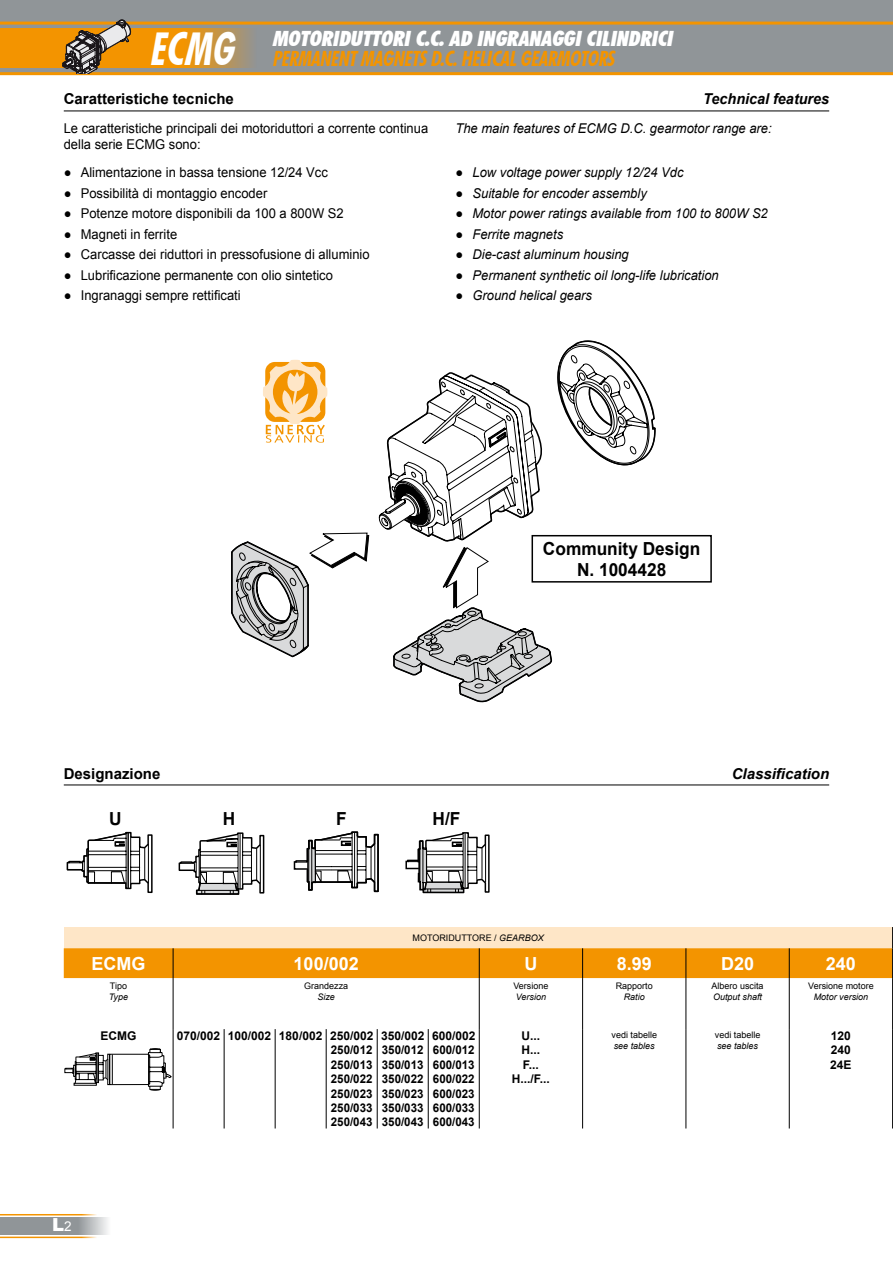
<style>
.page{position:relative;width:893px;height:1263px;background:#fff}
.page>*{position:absolute;margin:0;border:0;box-sizing:border-box;transform-origin:0 0}
.t1{font:italic 700 condensed 45.3px "Futura BT";color:#fff;scale:.9 1}
.t2{font:italic 900 condensed 21px "Futura BT";color:#fff}
.t3{font:italic 700 condensed 21px "Futura BT";color:#f39400;scale:.95 1}
.t4{font:700 18px/21.6px "Arial";color:#000;text-align:center;scale:.96 1}
.t5{font:700 18px "Arial";color:#fff}
.t6{font:900 18px "Arial";color:#fff}
.t7{font:700 15px "Arial";color:#000}
.t8{font:italic 700 15px "Arial";color:#000;scale:.96 1}
.t9{font:italic 700 15px "Arial";color:#000}
.t10{font:13.5px/16.2px "Arial";color:#000;scale:.96 1}
.t11{font:italic 13.5px "Arial";color:#000;scale:.96 1}
.t12{font:700 12px/14.4px "Arial";color:#000;text-align:justify}
.t13{font:9px "Arial";color:#000}
.t14{font:italic 9px "Arial";color:#000}
.s1{font-style:normal}
.s2{font-style:italic}
.s3{font-weight:400;font-size:13.5px}
</style>
<div class="page">
<div style="left:0;top:0;width:893px;height:74px;background:#909598"></div>
<hr style="left:0;top:72px;width:893px;height:3px;background:#f39400">
<hr style="left:0;top:22px;width:893px;height:3px;background:#f39400">
<svg style="left:0;top:28px;width:252px;height:40px;background:#e19319"></svg>
<hr style="left:0;top:1236px;width:102px;height:2px;background:#f39400">
<hr style="left:0;top:1214px;width:102px;height:1px;background:#f39400">
<svg style="left:0;top:1217px;width:108px;height:18px;background:#9da2a4"></svg>
<svg style="left:62px;top:19px;width:69px;height:54px"></svg>
<svg style="left:231px;top:532px;width:138px;height:126px"></svg>
<svg style="left:378px;top:340px;width:278px;height:363px"></svg>
<hr style="left:64px;top:111px;width:765px;height:1px;background:#000">
<svg style="left:66px;top:831px;width:424px;height:64px"></svg>
<hr style="left:64px;top:784px;width:765px;height:1px;background:#000">
<div style="left:531px;top:535px;width:181px;height:48px;border:2px solid #000"></div>
<svg style="left:64px;top:927px;width:829px;height:51px;background:#f7b653"></svg>
<hr style="left:173px;top:948px;width:1px;height:30px;background:#000">
<hr style="left:479px;top:948px;width:1px;height:30px;background:#000">
<hr style="left:582px;top:948px;width:1px;height:30px;background:#000">
<hr style="left:686px;top:948px;width:1px;height:30px;background:#000">
<hr style="left:789px;top:948px;width:1px;height:30px;background:#000">
<hr style="left:173px;top:978px;width:1px;height:51px;background:#000">
<hr style="left:479px;top:978px;width:1px;height:51px;background:#000">
<hr style="left:582px;top:978px;width:1px;height:51px;background:#000">
<hr style="left:686px;top:978px;width:1px;height:51px;background:#000">
<hr style="left:789px;top:978px;width:1px;height:51px;background:#000">
<hr style="left:173px;top:1029px;width:1px;height:99px;background:#000">
<hr style="left:224px;top:1029px;width:1px;height:99px;background:#000">
<hr style="left:275px;top:1029px;width:1px;height:99px;background:#000">
<hr style="left:326px;top:1029px;width:1px;height:99px;background:#000">
<hr style="left:377px;top:1029px;width:1px;height:99px;background:#000">
<hr style="left:428px;top:1029px;width:1px;height:99px;background:#000">
<hr style="left:479px;top:1029px;width:1px;height:99px;background:#000">
<hr style="left:582px;top:1029px;width:1px;height:99px;background:#000">
<hr style="left:686px;top:1029px;width:1px;height:99px;background:#000">
<hr style="left:789px;top:1029px;width:1px;height:99px;background:#000">
<hr style="left:892px;top:948px;width:1px;height:30px;background:#000">
<hr style="left:892px;top:978px;width:1px;height:51px;background:#000">
<hr style="left:892px;top:1029px;width:1px;height:99px;background:#000">
<svg style="left:263px;top:360px;width:64px;height:83px"></svg>
<svg style="left:64px;top:1048px;width:108px;height:43px"></svg>
<hr style="left:112px;top:1054px;width:1px;height:30px;background:#000">
<h2 class="t2" style="left:272px;top:26px;width:406px">MOTORIDUTTORIC.C.AD INGRANAGGICILINDRICI</h2>
<h2 class="t3" style="left:272px;top:45px;width:273px">PERMANENTMAGNETSD.C.HE LICALGEARM</h2>
<h2 class="t3" style="left:569px;top:45px;width:41px">OTORS</h2>
<h1 class="t1" style="left:149px;top:21px;width:106px">ECMG</h1>
<p class="t7" style="left:64px;top:89px;width:172px">Caratteristiche tecniche</p>
<p class="t8" style="left:703px;top:89px;width:133px">Technical features</p>
<p class="t10" style="left:64px;top:120px;width:381px">Le caratteristiche principali dei motoriduttori a corrente continua della serie ECMG sono:</p>
<p class="t10" style="left:64px;top:165px;width:277px">● Alimentazione in bassa tensione 12/24 Vcc</p>
<p class="t10" style="left:64px;top:185px;width:214px">● Possibilità di montaggio encoder</p>
<p class="t10" style="left:64px;top:206px;width:293px">● Potenze motore disponibili da 100 a 800W S2</p>
<p class="t10" style="left:64px;top:226px;width:120px">● Magneti in ferrite</p>
<p class="t10" style="left:64px;top:246px;width:320px">● Carcasse dei riduttori in pressofusione di alluminio</p>
<p class="t10" style="left:64px;top:267px;width:282px">● Lubrificazione permanente con olio sintetico</p>
<p class="t10" style="left:64px;top:287px;width:186px">● Ingranaggi sempre rettificati</p>
<p class="t11" style="left:455px;top:120px;width:331px">The main features of ECMG D.C. gearmotor range are:</p>
<p class="t11" style="left:455px;top:164px;width:239px"><span class="s1">●</span> Low voltage power supply 12/24 Vdc</p>
<p class="t11" style="left:455px;top:184px;width:201px"><span class="s1">●</span> Suitable for encoder assembly</p>
<p class="t11" style="left:455px;top:205px;width:327px"><span class="s1">●</span> Motor power ratings available from 100 to 800W S2</p>
<p class="t11" style="left:455px;top:225px;width:114px"><span class="s1">●</span> Ferrite magnets</p>
<p class="t11" style="left:455px;top:246px;width:182px"><span class="s1">●</span> Die-cast aluminum housing</p>
<p class="t11" style="left:455px;top:266px;width:276px"><span class="s1">●</span> Permanent synthetic oil long-life lubrication</p>
<p class="t11" style="left:455px;top:287px;width:144px"><span class="s1">●</span> Ground helical gears</p>
<h3 class="t4" style="left:543px;top:538px;width:166px">Community Design<br>N. 1004428</h3>
<p class="t7" style="left:64px;top:763px;width:98px">Designazione</p>
<p class="t9" style="left:732px;top:763px;width:99px">Classification</p>
<h3 class="t4" style="left:109px;top:809px;width:14px">U</h3>
<h3 class="t4" style="left:223px;top:809px;width:14px">H</h3>
<h3 class="t4" style="left:336px;top:809px;width:12px">F</h3>
<h3 class="t4" style="left:433px;top:809px;width:30px">H/F</h3>
<p class="t13" style="left:413px;top:932px;width:133px">MOTORIDUTTORE / <span class="s2">GEARBOX</span></p>
<h3 class="t5" style="left:91px;top:951px;width:55px">ECMG</h3>
<h3 class="t5" style="left:294px;top:951px;width:67px">100/002</h3>
<h3 class="t5" style="left:524px;top:951px;width:14px">U</h3>
<h3 class="t5" style="left:617px;top:951px;width:37px">8.99</h3>
<h3 class="t5" style="left:721px;top:951px;width:35px">D20</h3>
<h3 class="t5" style="left:826px;top:951px;width:32px">240</h3>
<p class="t13" style="left:110px;top:980px;width:19px">Tipo</p>
<p class="t14" style="left:109px;top:991px;width:21px">Type</p>
<p class="t13" style="left:304px;top:980px;width:46px">Grandezza</p>
<p class="t14" style="left:317px;top:991px;width:19px">Size</p>
<p class="t13" style="left:513px;top:980px;width:37px">Versione</p>
<p class="t14" style="left:516px;top:991px;width:32px">Version</p>
<p class="t13" style="left:616px;top:980px;width:39px">Rapporto</p>
<p class="t14" style="left:624px;top:991px;width:23px">Ratio</p>
<p class="t13" style="left:712px;top:980px;width:54px">Albero uscita</p>
<p class="t14" style="left:713px;top:991px;width:51px">Output shaft</p>
<p class="t13" style="left:808px;top:980px;width:67px">Versione motore</p>
<p class="t14" style="left:814px;top:991px;width:56px">Motor version</p>
<p class="t12" style="left:100px;top:1029px;width:37px">ECMG</p>
<p class="t12" style="left:331px;top:1029px;width:44px;text-indent:-154px">070/002 100/002 180/002 250/002<br>250/012<br>250/013<br>250/022<br>250/023<br>250/033<br>250/043</p>
<p class="t12" style="left:381px;top:1029px;width:45px">350/002<br>350/012<br>350/013<br>350/022<br>350/023<br>350/033<br>350/043</p>
<p class="t12" style="left:432px;top:1029px;width:45px">600/002<br>600/012<br>600/013<br>600/022<br>600/023<br>600/033<br>600/043</p>
<p class="t12" style="left:512px;top:1029px;width:40px;text-align:center">U...<br>H...<br>F...<br>H.../F...</p>
<p class="t13" style="left:611px;top:1029px;width:47px">vedi tabelle</p>
<p class="t14" style="left:614px;top:1039px;width:43px">see tables</p>
<h3 class="t6" style="left:52px;top:1212px;width:21px">L<span class="s3">2</span></h3>
<p class="t13" style="left:715px;top:1029px;width:47px">vedi tabelle</p>
<p class="t14" style="left:717px;top:1039px;width:43px">see tables</p>
<p class="t12" style="left:830px;top:1029px;width:23px">120<br>240<br>24E</p>
</div>
